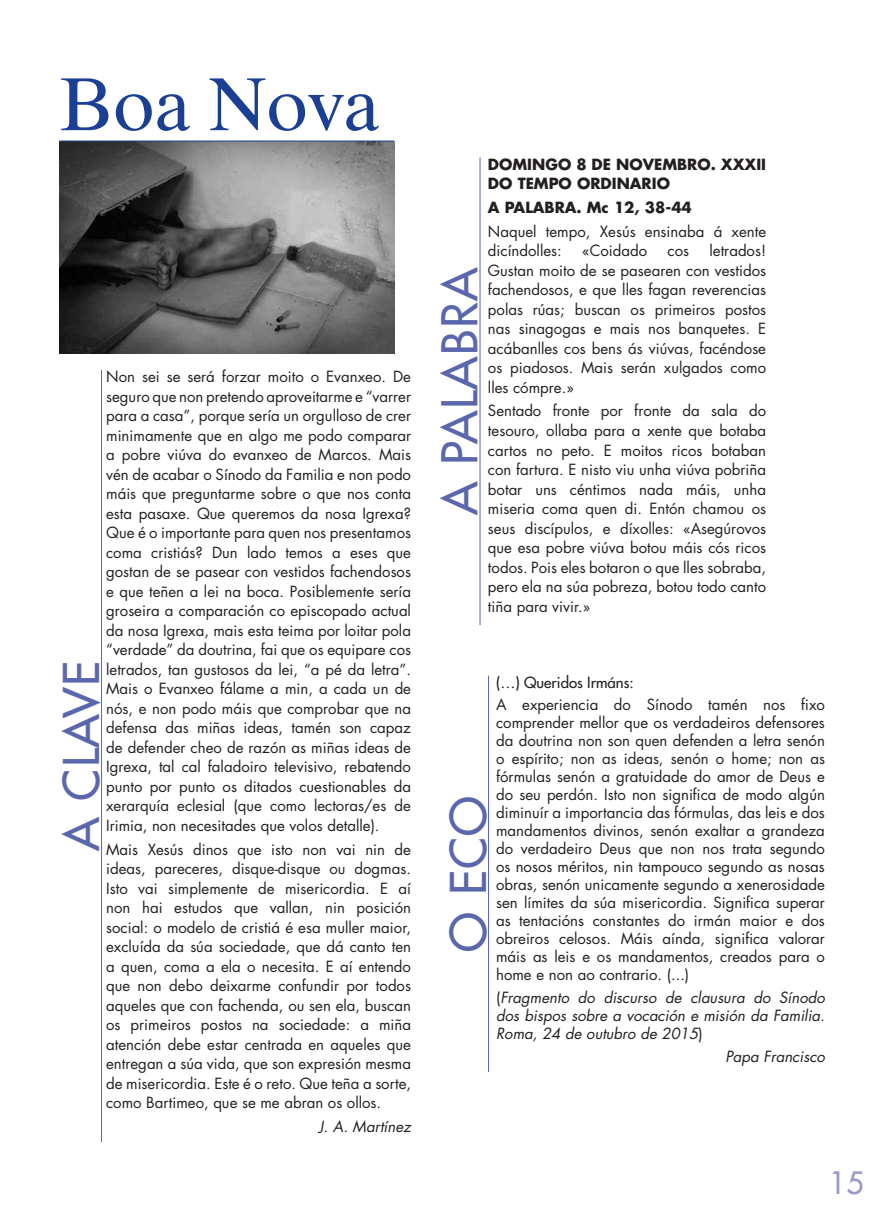
<style>
.page{position:relative;width:893px;height:1212px;background:#fff}
.page>*{position:absolute;margin:0;border:0;box-sizing:border-box;transform-origin:0 0}
.t1{font:75px "Times Ten LT Std";letter-spacing:-.01em;color:#1b3f94}
.t2{font:500 48px "Futura Std";letter-spacing:.03em;color:#5b67ad}
.t3{font:500 30px "Futura Std";color:#979aca}
.t4{font:15px/19.5px "Futura Std";color:#231f20;text-align:justify}
.t5{font:italic 15px/18px "Futura Std";color:#231f20;text-align:justify}
.t6{font:700 15px/19.5px "Futura Std";color:#231f20}
.t7{font:500 15px "Futura Std";color:#231f20}
.s1{font-style:normal}
</style>
<div class="page">
<img style="left:60px;top:142px;width:334px;height:211px">
<hr style="left:60px;top:141px;width:334px;height:1px;background:#1b3f94">
<hr style="left:101px;top:370px;width:1px;height:772px;background:#5b67ad">
<hr style="left:488px;top:676px;width:1px;height:396px;background:#5b67ad">
<hr style="left:480px;top:157px;width:1px;height:468px;background:#5b67ad">
<h1 class="t1" style="left:60px;top:60px;width:322px">Boa Nova</h1>
<p class="t4" style="left:106px;top:367px;width:306px">Non sei se será forzar moito o Evanxeo. De seguro que non pretendo aproveitarme e “varrer para a casa”, porque sería un orgulloso de crer minimamente que en algo me podo comparar a pobre viúva do evanxeo de Marcos. Mais vén de acabar o Sínodo da Familia e non podo máis que preguntarme sobre o que nos conta esta pasaxe. Que queremos da nosa Igrexa?<br>Que é o importante para quen nos presentamos coma cristiás? Dun lado temos a eses que gostan de se pasear con vestidos fachendosos e que teñen a lei na boca. Posiblemente sería groseira a comparación co episcopado actual da nosa Igrexa, mais esta teima por loitar pola “verdade” da doutrina, fai que os equipare cos letrados, tan gustosos da lei, “a pé da letra”.<br>Mais o Evanxeo fálame a min, a cada un de nós, e non podo máis que comprobar que na defensa das miñas ideas, tamén son capaz de defender cheo de razón as miñas ideas de Igrexa, tal cal faladoiro televisivo, rebatendo punto por punto os ditados cuestionables da xerarquía eclesial (que como lectoras/es de Irimia, non necesitades que volos detalle).</p>
<p class="t4" style="left:106px;top:839px;width:306px">Mais Xesús dinos que isto non vai nin de ideas, pareceres, disque-disque ou dogmas.<br>Isto vai simplemente de misericordia. E aí non hai estudos que vallan, nin posición social: o modelo de cristiá é esa muller maior, excluída da súa sociedade, que dá canto ten a quen, coma a ela o necesita. E aí entendo que non debo deixarme confundir por todos aqueles que con fachenda, ou sen ela, buscan os primeiros postos na sociedade: a miña atención debe estar centrada en aqueles que entregan a súa vida, que son expresión mesma de misericordia. Este é o reto. Que teña a sorte, como Bartimeo, que se me abran os ollos.</p>
<p class="t5" style="left:319px;top:1117px;width:94px">J. A. Martínez</p>
<h2 class="t2" style="left:51px;top:851px;width:192px;rotate:-90deg">A CLAVE</h2>
<h2 class="t2" style="left:430px;top:515px;width:251px;rotate:-90deg">A PALABRA</h2>
<p class="t6" style="left:488px;top:154px;width:280px">DOMINGO 8 DE NOVEMBRO. XXXII<br>DO TEMPO ORDINARIO</p>
<p class="t6" style="left:488px;top:197px;width:205px">A PALABRA. Mc 12, 38-44</p>
<p class="t4" style="left:488px;top:222px;width:280px">Naquel tempo, Xesús ensinaba á xente dicíndolles:</p>
<p class="t4" style="left:488px;top:241px;width:280px;text-indent:222px">letrados!<br>Gustan moito de se pasearen con vestidos fachendosos, e que lles fagan reverencias polas rúas; buscan os primeiros postos nas sinagogas e mais nos banquetes. E acábanlles cos bens ás viúvas, facéndose os piadosos. Mais serán xulgados como lles cómpre.»</p>
<p class="t4" style="left:488px;top:401px;width:280px">Sentado fronte por fronte da sala do tesouro, ollaba para a xente que botaba cartos no peto. E moitos ricos botaban con fartura. E nisto viu unha viúva pobriña botar uns céntimos nada máis, unha miseria coma quen di. Entón chamou os seus discípulos, e díxolles: «Asegúrovos que esa pobre viúva botou máis cós ricos todos. Pois eles botaron o que lles sobraba, pero ela na súa pobreza, botou todo canto tiña para vivir.»</p>
<p class="t4" style="left:582px;top:241px;width:67px">«Coidado</p>
<p class="t4" style="left:668px;top:241px;width:23px">cos</p>
<h2 class="t2" style="left:438px;top:952px;width:157px;rotate:-90deg">O ECO</h2>
<p class="t7" style="left:496px;top:673px;width:139px">(…) Queridos Irmáns:</p>
<p class="t4" style="left:496px;top:696px;width:330px;line-height:18px">A experiencia do Sínodo tamén nos fixo comprender mellor que os verdadeiros defensores da doutrina non son quen defenden a letra senón o espírito; non as ideas, senón o home; non as fórmulas senón a gratuidade do amor de Deus e do seu perdón. Isto non significa de modo algún diminuír a importancia das fórmulas, das leis e dos mandamentos divinos, senón exaltar a grandeza do verdadeiro Deus que non nos trata segundo os nosos méritos, nin tampouco segundo as nosas obras, senón unicamente segundo a xenerosidade sen límites da súa misericordia. Significa superar as tentacións constantes do irmán maior e dos obreiros celosos. Máis aínda, significa valorar máis as leis e os mandamentos, creados para o home e non ao contrario. (...)</p>
<p class="t5" style="left:496px;top:988px;width:330px"><span class="s1">(</span>Fragmento do discurso de clausura do Sínodo dos bispos sobre a vocación e misión da Familia.<br>Roma, 24 de outubro de 2015<span class="s1">)</span></p>
<p class="t5" style="left:725px;top:1048px;width:101px">Papa Francisco</p>
<h3 class="t3" style="left:829px;top:1164px;width:36px">15</h3>
</div>
